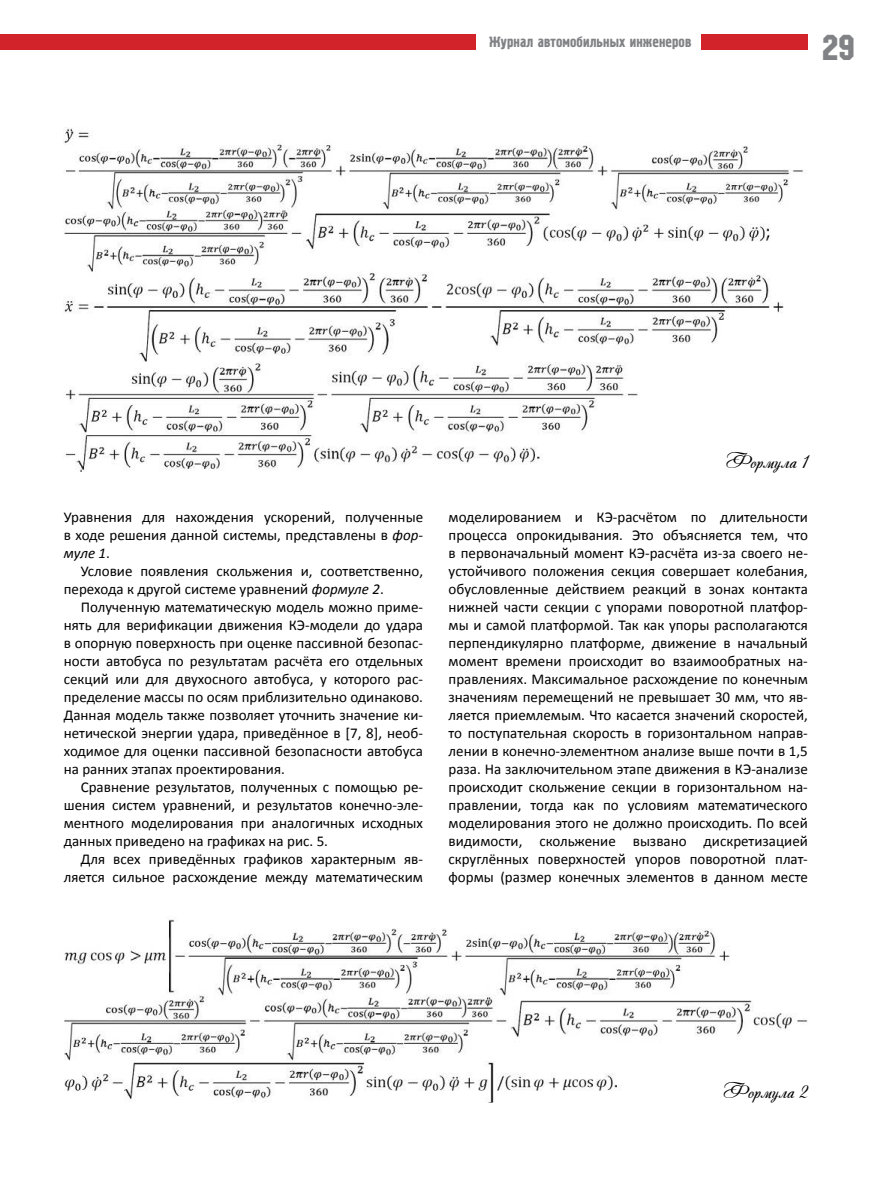
<style>
.page{position:relative;width:893px;height:1191px;background:#fff}
.page>*{position:absolute;margin:0;border:0;box-sizing:border-box;transform-origin:0 0}
.t1{font:36px "Machine C";color:#808285}
.t2{font:21px "Andantinoscript";color:#000}
.t3{font:15px/18px "Calibri";color:#000;text-align:justify}
.t4{font:15px "Pollock 1 C";color:#808285}
.s1{font-style:italic}
</style>
<div class="page">
<div style="left:0;top:34px;width:475px;height:16px;background:#d2232a"></div>
<div style="left:702px;top:34px;width:106px;height:16px;background:#d2232a"></div>
<img style="left:64px;top:919px;width:744px;height:184px">
<img style="left:63px;top:128px;width:740px;height:343px">
<p class="t4" style="left:489px;top:34px;width:204px">Журнал автомобильных инженеров</p>
<h1 class="t1" style="left:822px;top:27px;width:34px">29</h1>
<p class="t3" style="left:64px;top:508px;width:361px">Уравнения для нахождения ускорений, полученные в ходе решения данной системы, представлены в <span class="s1">фор&shy;муле 1</span>.</p>
<p class="t3" style="left:64px;top:562px;width:361px;text-indent:17px">Условие появления скольжения и, соответственно, перехода к другой системе уравнений <span class="s1">формуле 2</span>.</p>
<p class="t3" style="left:64px;top:598px;width:361px;text-indent:17px">Полученную математическую модель можно приме&shy;нять для верификации движения КЭ-модели до удара в опорную поверхность при оценке пассивной безопас&shy;ности автобуса по результатам расчёта его отдельных секций или для двухосного автобуса, у которого рас&shy;пределение массы по осям приблизительно одинаково.<br>Данная модель также позволяет уточнить значение ки&shy;нетической энергии удара, приведённое в [7, 8], необ&shy;ходимое для оценки пассивной безопасности автобуса на ранних этапах проектирования.</p>
<p class="t3" style="left:64px;top:778px;width:361px;text-indent:17px">Сравнение результатов, полученных с помощью ре&shy;шения систем уравнений, и результатов конечно-эле&shy;ментного моделирования при аналогичных исходных данных приведено на графиках на рис. 5.</p>
<p class="t3" style="left:64px;top:850px;width:361px;text-align:right">Для всех приведённых графиков характерным яв&shy;ляется сильное расхождение между математическим</p>
<h2 class="t2" style="left:725px;top:447px;width:84px">Формула 1</h2>
<p class="t3" style="left:449px;top:508px;width:361px">моделированием и КЭ-расчётом по длительности процесса опрокидывания. Это объясняется тем, что в первоначальный момент КЭ-расчёта из-за своего не&shy;устойчивого положения секция совершает колебания, обусловленные действием реакций в зонах контакта нижней части секции с упорами поворотной платфор&shy;мы и самой платформой. Так как упоры располагаются перпендикулярно платформе, движение в начальный момент времени происходит во взаимообратных на&shy;правлениях. Максимальное расхождение по конечным значениям перемещений не превышает 30 мм, что яв&shy;ляется приемлемым. Что касается значений скоростей, то поступательная скорость в горизонтальном направ&shy;лении в конечно-элементном анализе выше почти в 1,5 раза. На заключительном этапе движения в КЭ-анализе происходит скольжение секции в горизонтальном на&shy;правлении, тогда как по условиям математического моделирования этого не должно происходить. По всей видимости, скольжение вызвано дискретизацией скруглённых поверхностей упоров поворотной плат&shy;формы (размер конечных элементов в данном месте</p>
<h2 class="t2" style="left:723px;top:1077px;width:86px">Формула 2</h2>
</div>
